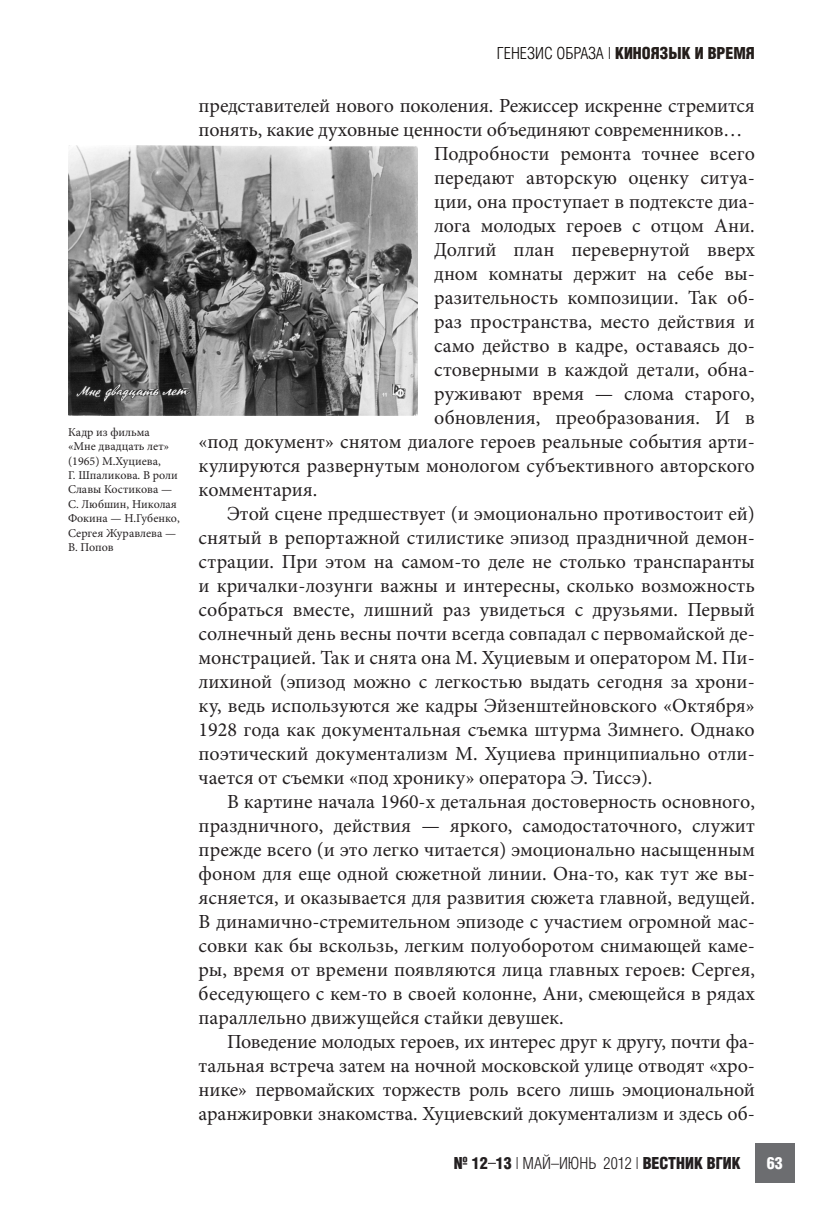
<style>
.page{position:relative;width:823px;height:1219px;background:#fff}
.page>*{position:absolute;margin:0;border:0;box-sizing:border-box;transform-origin:0 0}
.t1{font:20px/24px "Minion Pro";color:#231f20;text-align:justify}
.t2{font:700 16px "AG Letterica Cond L";color:#231f20}
.t3{font:16px "AG Letterica Cond L";color:#0c0806}
.t4{font:700 16px "AG Letterica Cond L";color:#fff}
.snoska{font:12px/14.4px "Minion Pro";color:#231f20}
.s1{font-weight:700;color:#241e1b}
.s2{font-weight:400}
</style>
<div class="page">
<div style="left:754px;top:1143px;width:40px;height:40px;background:#6c6d70"></div>
<img style="left:68px;top:146px;width:349px;height:269px">
<p class="snoska" style="left:68px;top:425px;width:113px">Кадр из фильма «Мне двадцать лет» (1965) М.Хуциева,<br>Г. Шпаликова. В роли<br>Славы Костикова —<br>С. Любшин, Николая<br>Фокина — Н.Губенко,<br>Сергея Журавлева —<br>В. Попов</p>
<p class="t3" style="left:496px;top:44px;width:259px">ГЕНЕЗИС ОБРАЗА | <span class="s1">КИНОЯЗЫК И ВРЕМЯ</span></p>
<p class="t1" style="left:198px;top:93px;width:557px">представителей нового поколения. Режиссер искренне стремится понять, какие духовные ценности объединяют современников…</p>
<p class="t1" style="left:434px;top:141px;width:322px">Подробности ремонта точнее всего</p>
<p class="t1" style="left:434px;top:165px;width:322px">передают авторскую оценку ситуа-</p>
<p class="t1" style="left:434px;top:189px;width:322px">ции, она проступает в подтексте диа-</p>
<p class="t1" style="left:434px;top:213px;width:322px">лога молодых героев с отцом Ани.</p>
<p class="t1" style="left:434px;top:237px;width:322px">Долгий план перевернутой вверх</p>
<p class="t1" style="left:434px;top:261px;width:322px">дном комнаты держит на себе вы-</p>
<p class="t1" style="left:434px;top:285px;width:322px">разительность композиции. Так об-</p>
<p class="t1" style="left:434px;top:309px;width:322px">раз пространства, место действия и</p>
<p class="t1" style="left:434px;top:333px;width:322px">само действо в кадре, оставаясь до-</p>
<p class="t1" style="left:434px;top:357px;width:322px">стоверными в каждой детали, обна-</p>
<p class="t1" style="left:434px;top:381px;width:322px">руживают время — слома старого,</p>
<p class="t1" style="left:434px;top:405px;width:322px">обновления, преобразования. И в</p>
<p class="t1" style="left:198px;top:429px;width:557px">«под документ» снятом диалоге героев реальные события арти-</p>
<p class="t1" style="left:198px;top:453px;width:557px">кулируются развернутым монологом субъективного авторского</p>
<p class="t1" style="left:198px;top:477px;width:120px">комментария.</p>
<p class="t1" style="left:198px;top:501px;width:557px;text-indent:28px">Этой сцене предшествует (и эмоционально противостоит ей) снятый в репортажной стилистике эпизод праздничной демон&shy;страции. При этом на самом-то деле не столько транспаранты и кричалки-лозунги важны и интересны, сколько возможность собраться вместе, лишний раз увидеться с друзьями. Первый солнечный день весны почти всегда совпадал с первомайской де&shy;монстрацией. Так и снята она М. Хуциевым и оператором М. Пи&shy;лихиной (эпизод можно с легкостью выдать сегодня за хрони&shy;ку, ведь используются же кадры Эйзенштейновского «Октября» 1928 года как документальная съемка штурма Зимнего. Однако поэтический документализм М. Хуциева принципиально отли&shy;чается от съемки «под хронику» оператора Э. Тиссэ).</p>
<p class="t1" style="left:198px;top:789px;width:557px;text-indent:28px">В картине начала 1960-х детальная достоверность основного, праздничного, действия — яркого, самодостаточного, служит прежде всего (и это легко читается) эмоционально насыщенным фоном для еще одной сюжетной линии. Она-то, как тут же вы&shy;ясняется, и оказывается для развития сюжета главной, ведущей.<br>В динамично-стремительном эпизоде с участием огромной мас&shy;совки как бы вскользь, легким полуоборотом снимающей каме&shy;ры, время от времени появляются лица главных героев: Сергея, беседующего с кем-то в своей колонне, Ани, смеющейся в рядах параллельно движущейся стайки девушек.</p>
<p class="t1" style="left:198px;top:1029px;width:557px;text-indent:28px">Поведение молодых героев, их интерес друг к другу, почти фа&shy;тальная встреча затем на ночной московской улице отводят «хро&shy;нике» первомайских торжеств роль всего лишь эмоциональной аранжировки знакомства. Хуциевский документализм и здесь об-</p>
<p class="t2" style="left:453px;top:1153px;width:288px">№ 12 13 <span class="s2">| МАЙ–ИЮНЬ 2012 |</span> ВЕСТНИК ВГИК</p>
<p class="t4" style="left:766px;top:1153px;width:17px">63</p>
</div>
